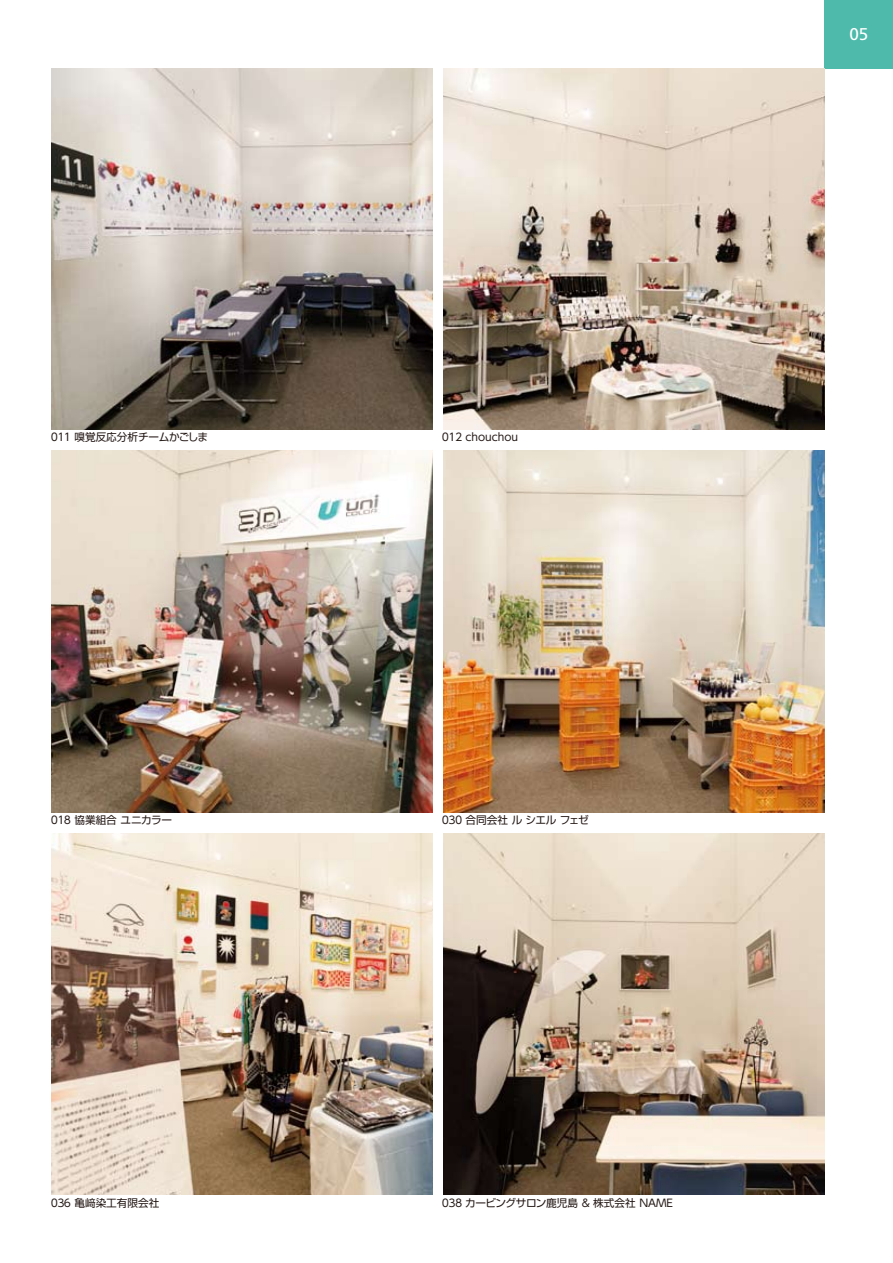
<style>
.page{position:relative;width:893px;height:1263px;background:#fff}
.page>*{position:absolute;margin:0;border:0;box-sizing:border-box;transform-origin:0 0}
.t1{font:16.95px "Frutiger LT Std";color:#fff}
.t2{font:10.65px "Shin Go Pr 6 N";color:#231815}
.t3{font:10.65px "Shin Go Pr 6 N";letter-spacing:-.03em;color:#231815}
.t4{font:10.65px "Shin Go Pr 6 N";letter-spacing:-.02em;color:#231815}
.t5{font:10.65px "MO Clear Tone SG";color:#231815}
.s1{font-family:"MO Clear Tone SG"}
</style>
<div class="page">
<div style="left:825px;top:0;width:68px;height:68px;background:#4dbaab"></div>
<img style="left:51px;top:68px;width:382px;height:361px">
<img style="left:443px;top:68px;width:382px;height:361px">
<img style="left:51px;top:451px;width:382px;height:361px">
<img style="left:443px;top:451px;width:382px;height:361px">
<img style="left:51px;top:833px;width:382px;height:362px">
<img style="left:443px;top:833px;width:382px;height:362px">
<p class="t4" style="left:51px;top:428px;width:159px"><span class="s1">011</span> 嗅覚反応分析チームかごしま</p>
<p class="t5" style="left:442px;top:430px;width:77px">012 chouchou</p>
<p class="t2" style="left:51px;top:811px;width:122px"><span class="s1">018</span> 協業組合ユニカラー</p>
<p class="t2" style="left:442px;top:811px;width:148px"><span class="s1">030</span> 合同会社ルシエルフェゼ</p>
<p class="t2" style="left:51px;top:1194px;width:110px"><span class="s1">036</span> 亀﨑染工有限会社</p>
<p class="t3" style="left:442px;top:1194px;width:232px"><span class="s1">038</span> カービングサロン鹿児島 <span class="s1">&amp;</span> 株式会社 <span class="s1">NAME</span></p>
<p class="t1" style="left:849px;top:24px;width:20px">05</p>
</div>
